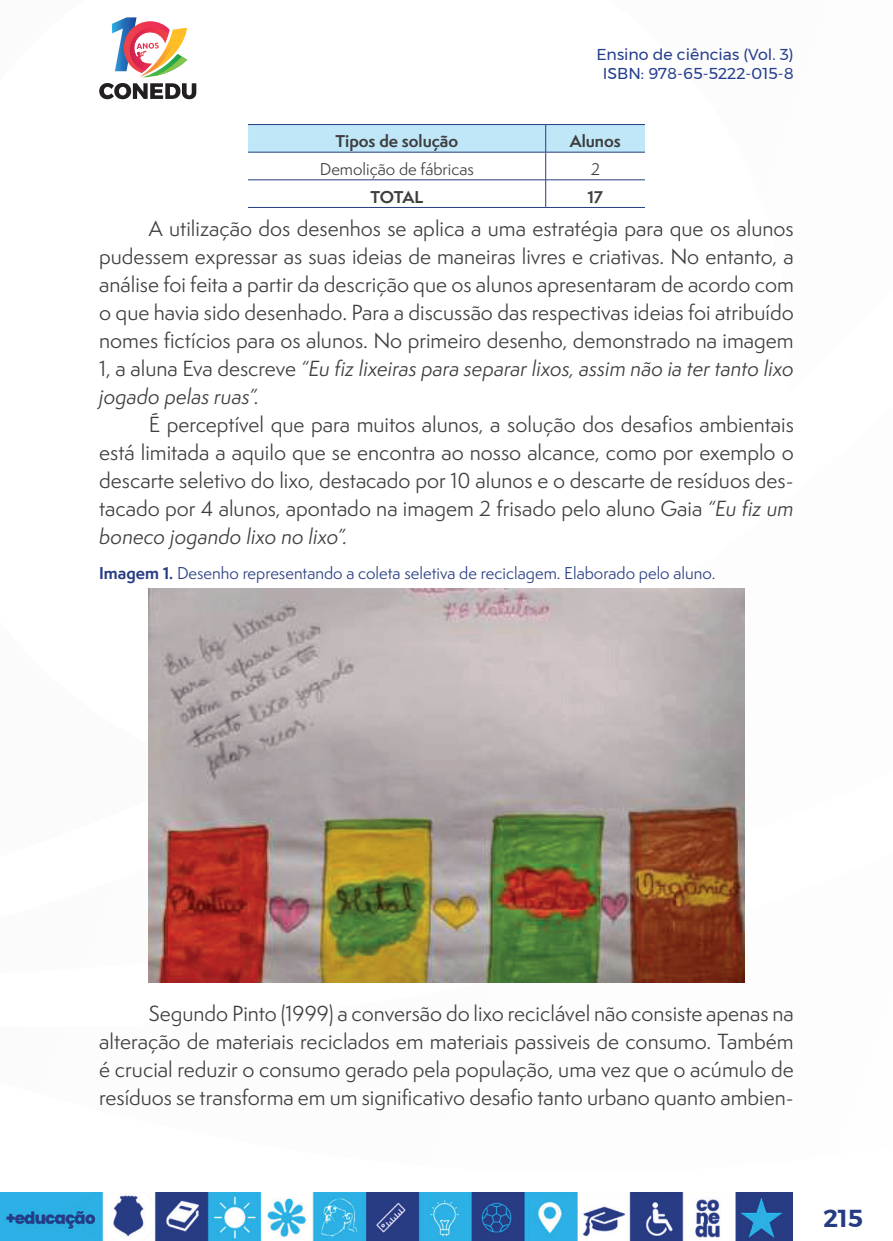
<style>
.page{position:relative;width:893px;height:1241px;background:#fff}
.page>*{position:absolute;margin:0;border:0;box-sizing:border-box;transform-origin:0 0}
.t1{font:600 24.5px "Montserrat";color:#263c82}
._7_CORPO{font:20.12px/28px "Semplicita Pro";color:#3e3e3f;text-align:justify}
._9_LEGENDAS{font:15.75px "Semplicita Pro";color:#263c82}
.t2{font:15.75px/18.9px "Montserrat";color:#253f8e;text-align:center}
._10_TABELA{font:700 15.75px "Semplicita Pro";color:#3e3e3f}
._10_TABELA-2{font:15.75px "Semplicita Pro";color:#3e3e3f}
.s1{font-style:italic}
.s2{font-weight:700}
</style>
<div class="page">
<svg style="left:112px;top:17px;width:75px;height:60px"></svg>
<svg style="left:99px;top:83px;width:97px;height:16px"></svg>
<img style="left:0;top:1192px;width:793px;height:48px">
<svg style="left:248px;top:125px;width:397px;height:82px"></svg>
<hr style="left:248px;top:124px;width:298px;height:1px;background:#263c82">
<hr style="left:546px;top:124px;width:99px;height:1px;background:#263c82">
<hr style="left:248px;top:207px;width:298px;height:1px;background:#263c82">
<hr style="left:546px;top:207px;width:99px;height:1px;background:#263c82">
<img style="left:149px;top:588px;width:595px;height:393px">
<p class="t2" style="left:596px;top:45px;width:199px">Ensino de ciências (Vol. 3)<br>ISBN: 978-65-5222-015-8</p>
<p class="_10_TABELA" style="left:335px;top:129px;width:124px">Tipos de solução</p>
<p class="_10_TABELA" style="left:570px;top:129px;width:53px">Alunos</p>
<p class="_10_TABELA-2" style="left:320px;top:158px;width:156px">Demolição de fábricas</p>
<p class="_10_TABELA-2" style="left:591px;top:158px;width:11px">2</p>
<p class="_10_TABELA" style="left:371px;top:185px;width:54px">TOTAL</p>
<p class="_10_TABELA" style="left:587px;top:185px;width:17px">17</p>
<p class="_7_CORPO" style="left:99px;top:214px;width:696px;text-indent:50px">A utilização dos desenhos se aplica a uma estratégia para que os alunos pudessem expressar as suas ideias de maneiras livres e criativas. No entanto, a análise foi feita a partir da descrição que os alunos apresentaram de acordo com o que havia sido desenhado. Para a discussão das respectivas ideias foi atribuído nomes fictícios para os alunos. No primeiro desenho, demonstrado na imagem 1, a aluna Eva descreve <span class="s1">“Eu fiz lixeiras para separar lixos, assim não ia ter tanto lixo jogado pelas ruas”.</span></p>
<p class="_7_CORPO" style="left:99px;top:410px;width:696px;text-indent:50px">É perceptível que para muitos alunos, a solução dos desafios ambientais está limitada a aquilo que se encontra ao nosso alcance, como por exemplo o descarte seletivo do lixo, destacado por 10 alunos e o descarte de resíduos des&shy;tacado por 4 alunos, apontado na imagem 2 frisado pelo aluno Gaia <span class="s1">“Eu fiz um boneco jogando lixo no lixo”.</span></p>
<p class="_9_LEGENDAS" style="left:99px;top:562px;width:618px"><span class="s2">Imagem 1.</span> Desenho representando a coleta seletiva de reciclagem. Elaborado pelo aluno.</p>
<p class="_7_CORPO" style="left:99px;top:998px;width:696px;text-indent:50px">Segundo Pinto (1999) a conversão do lixo reciclável não consiste apenas na alteração de materiais reciclados em materiais passiveis de consumo. Também é crucial reduzir o consumo gerado pela população, uma vez que o acúmulo de resíduos se transforma em um significativo desafio tanto urbano quanto ambien-</p>
<p class="t1" style="left:824px;top:1198px;width:41px">215</p>
</div>
